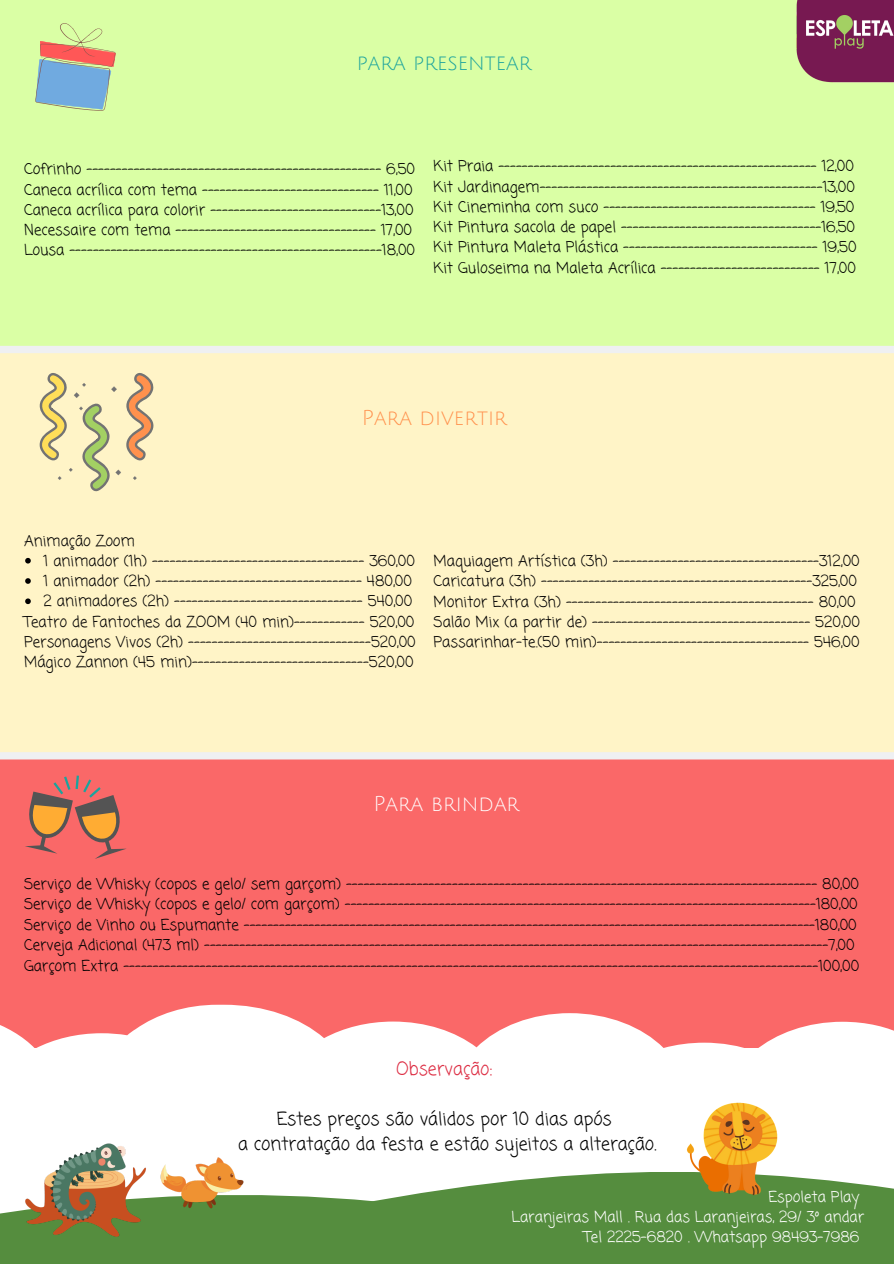
<style>
.page{position:relative;width:894px;height:1264px;background:#fff}
.page>*{position:absolute;margin:0;border:0;box-sizing:border-box;transform-origin:0 0}
.t1{font:21px "Julius Sans One";color:#1ca39d}
.t2{font:21px "Julius Sans One";color:#ff914d}
.t3{font:21px "Julius Sans One";color:#fff}
.t4{font:18px/25px "Coming Soon";color:#000;text-align:center}
.t5{font:18px "Coming Soon";color:#dd2e44}
.t6{font:15px/20.2px "Coming Soon";color:#000}
.t7{font:15px "Coming Soon";color:#fff}
</style>
<div class="page">
<div style="left:0;top:0;width:893px;height:350px;background:#daffa5"></div>
<div style="left:0;top:605px;width:893px;height:442px;background:#fa6868"></div>
<svg style="left:0;top:1004px;width:893px;height:44px"></svg>
<div style="left:0;top:349px;width:893px;height:408px;background:#fff4c7"></div>
<img style="left:796px;top:0;width:97px;height:82px">
<svg style="left:25px;top:558px;width:6px;height:5px"></svg>
<svg style="left:25px;top:578px;width:6px;height:6px"></svg>
<svg style="left:25px;top:598px;width:6px;height:6px"></svg>
<svg style="left:35px;top:23px;width:81px;height:88px"></svg>
<svg style="left:25px;top:775px;width:102px;height:83px"></svg>
<div style="left:0;top:1195px;width:293px;height:68px;background:#558d3e"></div>
<img style="left:24px;top:1143px;width:131px;height:94px">
<img style="left:142px;top:1155px;width:103px;height:76px">
<svg style="left:293px;top:1172px;width:600px;height:91px;background:#699a54"></svg>
<img style="left:685px;top:1102px;width:93px;height:93px">
<svg style="left:40px;top:373px;width:113px;height:118px"></svg>
<div style="left:0;top:346px;width:893px;height:7px;background:#eff0f2"></div>
<div style="left:0;top:752px;width:893px;height:7px;background:#eff0f2"></div>
<h1 class="t1" style="left:356px;top:52px;width:176px">para presentear</h1>
<p class="t6" style="left:24px;top:160px;width:392px">Cofrinho -------------------------------------------------- 6,50<br>Caneca acrílica com tema ------------------------------ 11,00<br>Caneca acrílica para colorir -----------------------------13,00<br>Necessaire com tema ---------------------------------- 17,00<br>Lousa -----------------------------------------------------18,00</p>
<p class="t6" style="left:433px;top:157px;width:424px">Kit Praia ------------------------------------------------------ 12,00<br>Kit Jardinagem------------------------------------------------13,00<br>Kit Cineminha com suco ------------------------------------ 19,50<br>Kit Pintura sacola de papel ----------------------------------16,50<br>Kit Pintura Maleta Plástica --------------------------------- 19,50<br>Kit Guloseima na Maleta Acrílica --------------------------- 17,00</p>
<p class="t6" style="left:24px;top:531px;width:112px">Animação Zoom</p>
<h1 class="t2" style="left:362px;top:407px;width:146px">Para divertir</h1>
<p class="t6" style="left:44px;top:551px;width:373px">1 animador (1h) ------------------------------------ 360,00<br>1 animador (2h) ----------------------------------- 480,00<br>2 animadores (2h) -------------------------------- 540,00</p>
<p class="t6" style="left:24px;top:612px;width:393px;text-align:justify">Teatro de Fantoches da ZOOM (40 min)------------ 520,00<br>Personagens Vivos (2h) -------------------------------520,00<br>Mágico Zannon (45 min)------------------------------520,00</p>
<p class="t6" style="left:433px;top:552px;width:428px">Maquiagem Artística (3h) -----------------------------------312,00<br>Caricatura (3h) ----------------------------------------------325,00<br>Monitor Extra (3h) ------------------------------------------ 80,00<br>Salão Mix (a partir de) ------------------------------------- 520,00<br>Passarinhar-te.(50 min)------------------------------------ 546,00</p>
<h1 class="t3" style="left:373px;top:792px;width:147px">Para brindar</h1>
<p class="t6" style="left:24px;top:874px;width:836px">Serviço de Whisky (copos e gelo/ sem garçom) -------------------------------------------------------------------------------- 80,00<br>Serviço de Whisky (copos e gelo/ com garçom) --------------------------------------------------------------------------------180,00<br>Serviço de Vinho ou Espumante -------------------------------------------------------------------------------------------------180,00<br>Cerveja Adicional (473 ml) ----------------------------------------------------------------------------------------------------------7,00<br>Garçom Extra ----------------------------------------------------------------------------------------------------------------------100,00</p>
<p class="t5" style="left:396px;top:1056px;width:98px">Observação:</p>
<p class="t4" style="left:238px;top:1107px;width:419px">Estes preços são válidos por 10 dias após<br>a contratação da festa e estão sujeitos a alteração.</p>
<p class="t7" style="left:768px;top:1186px;width:92px">Espoleta Play</p>
<p class="t7" style="left:511px;top:1206px;width:354px">Laranjeiras Mall . Rua das Laranjeiras, 29/ 3º andar</p>
<p class="t7" style="left:583px;top:1226px;width:277px">Tel 2225-6820 . Whatsapp 98493-7986</p>
</div>
